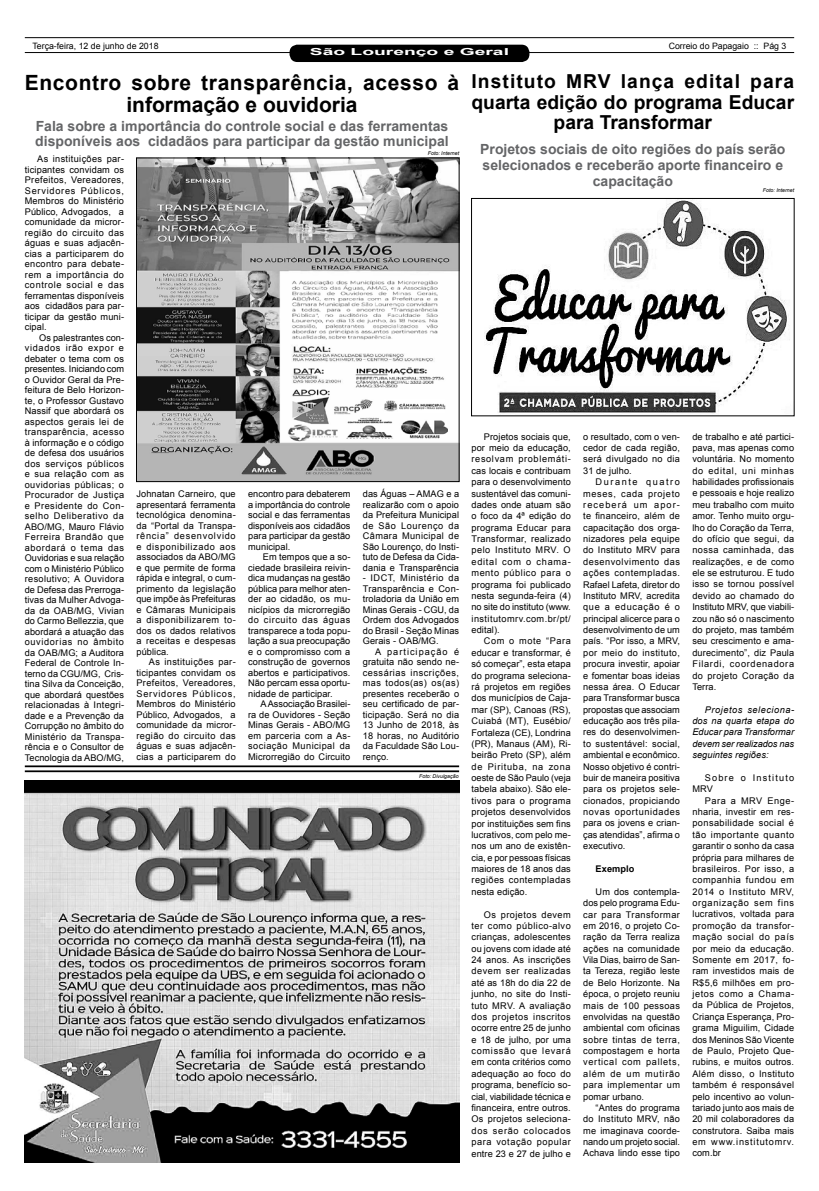
<style>
.page{position:relative;width:819px;height:1191px;background:#fff}
.page>*{position:absolute;margin:0;border:0;box-sizing:border-box;transform-origin:0 0}
.t1{font:700 21px/22.8px "Arial";letter-spacing:.03em;color:#000;text-align:center}
.t2{font:700 19.25px/20.1px "Arial";color:#000;text-align:center}
.t3{font:700 14px/15.8px "Arial";color:#646567;text-align:center}
.t4{font:700 9.62px "Arial";color:#fff;scale:2 1}
.t5{font:9.19px/11.4px "Arial";letter-spacing:.01em;color:#000;text-align:justify}
.t6{font:italic 9.19px/11.4px "Arial";letter-spacing:.005em;color:#000;text-align:justify}
.t7{font:9.19px/11.4px "Arial";letter-spacing:.125em;color:#000}
.t8{font:700 9.19px "Arial";letter-spacing:.01em;color:#000}
.t9{font:8.75px "Arial";color:#000}
.t10{font:italic 5.25px "Arial";color:#000}
</style>
<div class="page">
<hr style="left:25px;top:37px;width:769px;height:1px;background:#000">
<hr style="left:25px;top:52px;width:769px;height:1px;background:#000">
<div style="left:289px;top:45px;width:240px;height:17px;background:#000;border-radius:8px"></div>
<hr style="left:25px;top:770px;width:434px;height:2px;background:#000">
<hr style="left:25px;top:765px;width:434px;height:2px;background:#000">
<img style="left:138px;top:159px;width:319px;height:321px">
<div style="left:136px;top:157px;width:323px;height:325px;border:1px solid #000"></div>
<img style="left:484px;top:200px;width:306px;height:213px">
<div style="left:471px;top:198px;width:323px;height:218px;border:1px solid #000"></div>
<img style="left:25px;top:781px;width:434px;height:382px">
<p class="t9" style="left:32px;top:40px;width:127px">Terça-feira, 12 de junho de 2018</p>
<p class="t9" style="left:668px;top:40px;width:119px">Correio do Papagaio :: Pág 3</p>
<p class="t4" style="left:310px;top:46px;width:101px">São Lourenço e Geral</p>
<h1 class="t1" style="left:25px;top:72px;width:436px">Encontro sobre transparência, acesso à informação e ouvidoria</h1>
<p class="t5" style="left:25px;top:154px;width:101px;line-height:10.5px;text-indent:12px">As instituições par&shy;ticipantes convidam os Prefeitos, Vereadores, Servidores Públicos, Membros do Ministério Público, Advogados, a comunidade da micror&shy;região do circuito das águas e suas adjacên&shy;cias a participarem do encontro para debate&shy;rem a importância do controle social e das ferramentas disponíveis aos cidadãos para par&shy;ticipar da gestão muni&shy;cipal.</p>
<p class="t5" style="left:25px;top:332px;width:101px;line-height:10.5px;text-indent:14px">Os palestrantes con&shy;vidados irão expor e debater o tema com os presentes. Iniciando com o Ouvidor Geral da Pre&shy;feitura de Belo Horizon&shy;te, o Professor Gustavo Nassif que abordará os aspectos gerais lei de transparência, acesso à informação e o código de defesa dos usuários dos serviços públicos e sua relação com as ouvidorias públicas; o Procurador de Justiça e Presidente do Con&shy;selho Deliberativo da ABO/MG, Mauro Flávio Ferreira Brandão que abordará o tema das Ouvidorias e sua relação com o Ministério Público resolutivo; A Ouvidora de Defesa das Prerroga&shy;tivas da Mulher Advoga&shy;da da OAB/MG, Vivian do Carmo Bellezzia, que abordará a atuação das ouvidorias no âmbito da OAB/MG; a Auditora Federal de Controle In&shy;terno da CGU/MG, Cris&shy;tina Silva da Conceição, que abordará questões relacionadas à Integri&shy;dade e a Prevenção da Corrupção no âmbito do Ministério da Transpa&shy;rência e o Consultor de Tecnologia da ABO/MG,</p>
<h2 class="t2" style="left:471px;top:72px;width:324px">Instituto MRV lança edital para quarta edição do programa Educar para Transformar</h2>
<h3 class="t3" style="left:35px;top:119px;width:415px;line-height:14.9px;text-align:left">Fala sobre a importância do controle social e das ferramentas disponíveis aos cidadãos para participar da gestão municipal</h3>
<h3 class="t3" style="left:480px;top:142px;width:307px">Projetos sociais de oito regiões do país serão selecionados e receberão aporte financeiro e capacitação</h3>
<p class="t10" style="left:428px;top:150px;width:33px">Foto: Internet</p>
<p class="t10" style="left:762px;top:187px;width:33px">Foto: Internet</p>
<p class="t5" style="left:692px;top:431px;width:103px">de trabalho e até partici&shy;pava, mas apenas como voluntária. No momento do edital, uni minhas habilidades profissionais e pessoais e hoje realizo meu trabalho com muito amor. Tenho muito orgu&shy;lho do Coração da Terra, do ofício que segui, da nossa caminhada, das realizações, e de como ele se estruturou. E tudo isso se tornou possível devido ao chamado do Instituto MRV, que viabili&shy;zou não só o nascimento do projeto, mas também seu crescimento e ama&shy;durecimento”, diz Paula Filardi, coordenadora do projeto Coração da Terra.</p>
<p class="t6" style="left:692px;top:704px;width:103px;text-indent:12px">Projetos seleciona&shy;dos na quarta etapa do Educar para Transformar devem ser realizados nas seguintes regiões:</p>
<p class="t7" style="left:692px;top:772px;width:103px;text-indent:12px">Sobre o Instituto<br>MRV</p>
<p class="t5" style="left:692px;top:795px;width:103px;text-indent:12px">Para a MRV Enge&shy;nharia, investir em res&shy;ponsabilidade social é tão importante quanto garantir o sonho da casa própria para milhares de brasileiros. Por isso, a companhia fundou em 2014 o Instituto MRV, organização sem fins lucrativos, voltada para promoção da transfor&shy;mação social do país por meio da educação.<br>Somente em 2017, fo&shy;ram investidos mais de R$5,6 milhões em pro&shy;jetos como a Chama&shy;da Pública de Projetos, Criança Esperança, Pro&shy;grama Miguilim, Cidade dos Meninos São Vicente de Paulo, Projeto Que&shy;rubins, e muitos outros.<br>Além disso, o Instituto também é responsável pelo incentivo ao volun&shy;tariado junto aos mais de 20 mil colaboradores da construtora. Saiba mais em www.institutomrv. com.br</p>
<p class="t5" style="left:583px;top:431px;width:98px">o resultado, com o ven&shy;cedor de cada região, será divulgado no dia 31 de julho.</p>
<p class="t5" style="left:583px;top:476px;width:98px;text-indent:12px">Durante quatro meses, cada projeto receberá um apor&shy;te financeiro, além de capacitação dos orga&shy;nizadores pela equipe do Instituto MRV para desenvolvimento das ações contempladas.<br>Rafael Lafeta, diretor do Instituto MRV, acredita que a educação é o principal alicerce para o desenvolvimento de um país. “Por isso, a MRV, por meio do instituto, procura investir, apoiar e fomentar boas ideias nessa área. O Educar para Transformar busca propostas que associam educação aos três pila&shy;res do desenvolvimen&shy;to sustentável: social, ambiental e econômico.<br>Nosso objetivo é contri&shy;buir de maneira positiva para os projetos sele&shy;cionados, propiciando novas oportunidades para os jovens e crian&shy;ças atendidas”, afirma o executivo.</p>
<p class="t8" style="left:595px;top:862px;width:40px">Exemplo</p>
<p class="t5" style="left:583px;top:886px;width:98px;text-indent:12px">Um dos contempla&shy;dos pelo programa Edu&shy;car para Transformar em 2016, o projeto Co&shy;ração da Terra realiza ações na comunidade Vila Dias, bairro de San&shy;ta Tereza, região leste de Belo Horizonte. Na época, o projeto reuniu mais de 100 pessoas envolvidas na questão ambiental com oficinas sobre tintas de terra, compostagem e horta vertical com pallets, além de um mutirão para implementar um pomar urbano.</p>
<p class="t5" style="left:583px;top:1102px;width:98px;text-indent:12px">“Antes do programa do Instituto MRV, não me imaginava coorde&shy;nando um projeto social.<br>Achava lindo esse tipo</p>
<p class="t5" style="left:471px;top:431px;width:101px;text-indent:12px">Projetos sociais que, por meio da educação, resolvam problemáti&shy;cas locais e contribuam para o desenvolvimento sustentável das comuni&shy;dades onde atuam são o foco da 4ª edição do programa Educar para Transformar, realizado pelo Instituto MRV. O edital com o chama&shy;mento público para o programa foi publicado nesta segunda-feira (4) no site do instituto (www. institutomrv.com.br/pt/ edital).</p>
<p class="t5" style="left:471px;top:635px;width:101px;text-indent:12px">Com o mote “Para educar e transformar, é só começar”, esta etapa do programa seleciona&shy;rá projetos em regiões dos municípios de Caja&shy;mar (SP), Canoas (RS), Cuiabá (MT), Eusébio/ Fortaleza (CE), Londrina (PR), Manaus (AM), Ri&shy;beirão Preto (SP), além de Pirituba, na zona oeste de São Paulo (veja tabela abaixo). São ele&shy;tivos para o programa projetos desenvolvidos por instituições sem fins lucrativos, com pelo me&shy;nos um ano de existên&shy;cia, e por pessoas físicas maiores de 18 anos das regiões contempladas nesta edição.</p>
<p class="t5" style="left:471px;top:908px;width:101px;text-indent:12px">Os projetos devem ter como público-alvo crianças, adolescentes ou jovens com idade até 24 anos. As inscrições devem ser realizadas até as 18h do dia 22 de junho, no site do Insti&shy;tuto MRV. A avaliação dos projetos inscritos ocorre entre 25 de junho e 18 de julho, por uma comissão que levará em conta critérios como adequação ao foco do programa, benefício so&shy;cial, viabilidade técnica e financeira, entre outros.<br>Os projetos seleciona&shy;dos serão colocados para votação popular entre 23 e 27 de julho e</p>
<p class="t5" style="left:363px;top:489px;width:98px;line-height:10.5px">das Águas – AMAG e a realizarão com o apoio da Prefeitura Municipal de São Lourenço da Câmara Municipal de São Lourenço, do Insti&shy;tuto de Defesa da Cida&shy;dania e Transparência</p>
<p class="t5" style="left:363px;top:573px;width:98px;line-height:10.5px">- IDCT, Ministério da Transparência e Con&shy;troladoria da União em Minas Gerais - CGU, da Ordem dos Advogados do Brasil - Seção Minas Gerais - OAB/MG.</p>
<p class="t5" style="left:363px;top:646px;width:98px;line-height:10.5px;text-indent:12px">A participação é gratuita não sendo ne&shy;cessárias inscrições, mas todos(as) os(as) presentes receberão o seu certificado de par&shy;ticipação. Será no dia 13 Junho de 2018, às 18 horas, no Auditório da Faculdade São Lou&shy;renço.</p>
<p class="t5" style="left:136px;top:489px;width:101px;line-height:10.5px">Johnatan Carneiro, que apresentará ferramenta tecnológica denomina&shy;da “Portal da Transpa&shy;rência” desenvolvido e disponibilizado aos associados da ABO/MG e que permite de forma rápida e integral, o cum&shy;primento da legislação que impõe às Prefeituras e Câmaras Municipais a disponibilizarem to&shy;dos os dados relativos a receitas e despesas pública.</p>
<p class="t5" style="left:136px;top:657px;width:101px;line-height:10.5px;text-indent:12px">As instituições par&shy;ticipantes convidam os Prefeitos, Vereadores, Servidores Públicos, Membros do Ministério Público, Advogados, a comunidade da micror&shy;região do circuito das águas e suas adjacên&shy;cias a participarem do</p>
<p class="t5" style="left:248px;top:489px;width:104px;line-height:10.5px">encontro para debaterem a importância do controle social e das ferramentas disponíveis aos cidadãos para participar da gestão municipal.</p>
<p class="t5" style="left:248px;top:552px;width:104px;line-height:10.5px;text-indent:15px">Em tempos que a so&shy;ciedade brasileira reivin&shy;dica mudanças na gestão pública para melhor aten&shy;der ao cidadão, os mu&shy;nicípios da microrregião do circuito das águas transparece a toda popu&shy;lação a sua preocupação e o compromisso com a construção de governos abertos e participativos.<br>Não percam essa oportu&shy;nidade de participar.</p>
<p class="t5" style="left:248px;top:699px;width:104px;line-height:10.5px;text-indent:12px">A Associação Brasilei&shy;ra de Ouvidores - Seção Minas Gerais - ABO/MG em parceria com a As&shy;sociação Municipal da Microrregião do Circuito</p>
<p class="t10" style="left:419px;top:772px;width:41px">Foto: Divulgação</p>
</div>
